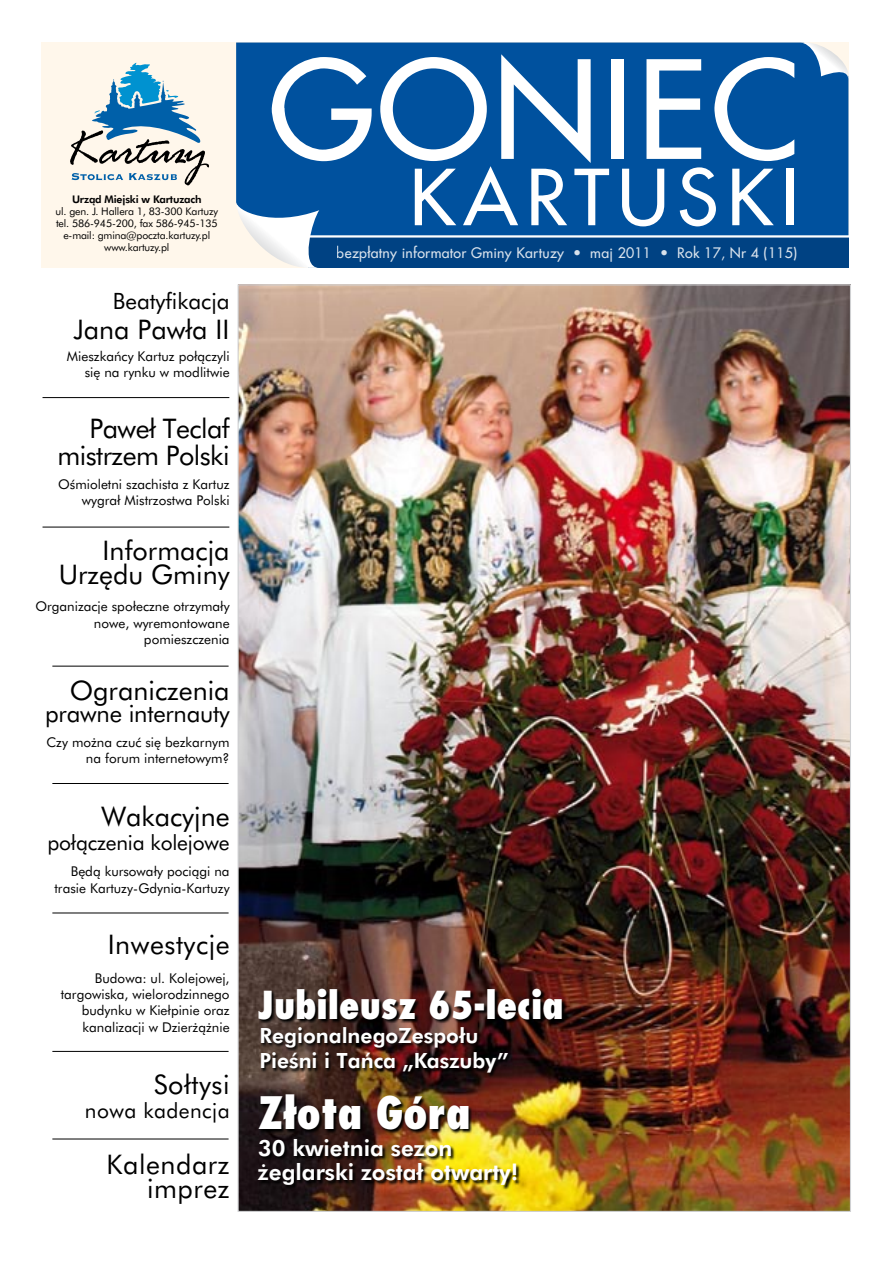
<style>
.page{position:relative;width:893px;height:1263px;background:#fff}
.page>*{position:absolute;margin:0;border:0;box-sizing:border-box;transform-origin:0 0}
.t1{font:132.3px "Fujiyama 2";letter-spacing:.025em;color:#fff}
.t2{font:75px "Fujiyama 2";letter-spacing:.11em;color:#fff}
.t3{font:800 43.5px "Fujiyama";color:#fff}
.t4{font:800 37.5px "Fujiyama";color:#fff}
.t5{font:27px/24px "Futurum Ibis EE";color:#000;text-align:right}
.t6{font:27px/24px "Futurum Ibis EE";letter-spacing:.02em;color:#000;text-align:right}
.t7{font:27px/27px "Futurum Ibis EE";letter-spacing:-.02em;color:#000;text-align:right}
.t8{font:24px "Futurum Ibis EE";letter-spacing:-.01em;color:#000}
.t9{font:800 22.5px "Futurum Ibis EE";color:#fff}
.t10{font:22.5px "Futurum Ibis EE";color:#000}
.t11{font:800 21px "Futurum Ibis EE";color:#fff}
.t12{font:21px "Futurum Ibis EE";letter-spacing:-.01em;color:#000}
.t13{font:21px "Futurum Ibis EE";letter-spacing:.02em;color:#000}
.t14{font:14.1px "Fujiyama 2";letter-spacing:.02em;color:#fff}
.t15{font:13.5px/16.2px "Futurum Ibis EE";color:#000;text-align:right}
.t16{font:10.5px "Futurum Ibis EE";letter-spacing:-.015em;color:#000}
.t17{font:800 10.5px "Futurum Ibis EE";letter-spacing:-.015em;color:#000}
</style>
<div class="page">
<img style="left:240px;top:286px;width:609px;height:924px">
<hr style="left:52px;top:666px;width:177px;height:1px;background:#000">
<hr style="left:43px;top:397px;width:186px;height:1px;background:#000">
<hr style="left:43px;top:527px;width:186px;height:1px;background:#000">
<hr style="left:52px;top:783px;width:177px;height:1px;background:#000">
<hr style="left:52px;top:913px;width:177px;height:1px;background:#000">
<img style="left:573px;top:1095px;width:228px;height:44px">
<img style="left:258px;top:1139px;width:543px;height:69px">
<hr style="left:52px;top:1051px;width:177px;height:1px;background:#000">
<hr style="left:52px;top:1139px;width:177px;height:1px;background:#000">
<img style="left:261px;top:1026px;width:531px;height:59px">
<svg style="left:573px;top:988px;width:45px;height:58px;background:#592517"></svg>
<svg style="left:43px;top:43px;width:806px;height:225px;background:#3e78ae"></svg>
<svg style="left:251px;top:978px;width:322px;height:101px;background:#3c1f1a"></svg>
<img style="left:251px;top:1089px;width:322px;height:101px">
<p class="t17" style="left:72px;top:193px;width:131px">Urząd Miejski w Kartuzach</p>
<p class="t16" style="left:56px;top:205px;width:164px">ul. gen. J. Hallera 1, 83-300 Kartuzy</p>
<p class="t16" style="left:56px;top:217px;width:163px">tel. 586-945-200, fax 586-945-135</p>
<p class="t16" style="left:63px;top:229px;width:148px">e-mail: gmina@poczta.kartuzy.pl</p>
<p class="t16" style="left:104px;top:241px;width:67px">www.kartuzy.pl</p>
<p class="t10" style="left:113px;top:287px;width:118px">Beatyfikacja</p>
<p class="t5" style="left:73px;top:317px;width:158px">Jana Pawła II</p>
<p class="t15" style="left:67px;top:348px;width:164px">Mieszkańcy Kartuz połączyli</p>
<p class="t15" style="left:85px;top:364px;width:146px">się na rynku w modlitwie</p>
<p class="t7" style="left:57px;top:414px;width:174px">Paweł Teclaf mistrzem Polski</p>
<p class="t15" style="left:58px;top:476px;width:173px">Ośmioletni szachista z Kartuz wygrał Mistrzostwa Polski</p>
<p class="t5" style="left:59px;top:538px;width:172px">Informacja<br>Urzędu Gminy</p>
<p class="t15" style="left:35px;top:598px;width:196px">Organizacje społeczne otrzymały nowe, wyremontowane pomieszczenia</p>
<p class="t5" style="left:70px;top:678px;width:161px">Ograniczenia</p>
<p class="t8" style="left:45px;top:699px;width:186px">prawne internauty</p>
<p class="t15" style="left:46px;top:734px;width:185px">Czy można czuć się bezkarnym na forum internetowym?</p>
<p class="t5" style="left:101px;top:804px;width:130px">Wakacyjne</p>
<p class="t12" style="left:47px;top:829px;width:184px">połączenia kolejowe</p>
<p class="t15" style="left:54px;top:863px;width:177px">Będą kursowały pociągi na trasie Kartuzy-Gdynia-Kartuzy</p>
<p class="t1" style="left:269px;top:11px;width:532px">GONIEC</p>
<p class="t2" style="left:409px;top:141px;width:391px">KARTUSKI</p>
<p class="t14" style="left:337px;top:242px;width:462px">bezpłatny informator Gminy Kartuzy · maj 2011 · Rok 17, Nr 4 (115)</p>
<p class="t6" style="left:108px;top:932px;width:123px">Inwestycje</p>
<p class="t15" style="left:61px;top:970px;width:170px">Budowa: ul. Kolejowej, targowiska, wielorodzinnego budynku w Kiełpinie oraz kanalizacji w Dzierżążnie</p>
<p class="t4" style="left:258px;top:980px;width:307px">Jubileusz 65-lecia</p>
<p class="t11" style="left:259px;top:1022px;width:221px">RegionalnegoZespołu</p>
<p class="t11" style="left:259px;top:1047px;width:251px">Pieśni i Tańca „Kaszuby”</p>
<p class="t6" style="left:154px;top:1072px;width:77px">Sołtysi</p>
<p class="t13" style="left:85px;top:1097px;width:146px">nowa kadencja</p>
<p class="t3" style="left:258px;top:1084px;width:214px">Złota Góra</p>
<p class="t9" style="left:258px;top:1135px;width:196px">30 kwietnia sezon</p>
<p class="t9" style="left:258px;top:1159px;width:262px">żeglarski został otwarty!</p>
<p class="t6" style="left:107px;top:1152px;width:125px">Kalendarz imprez</p>
</div>
